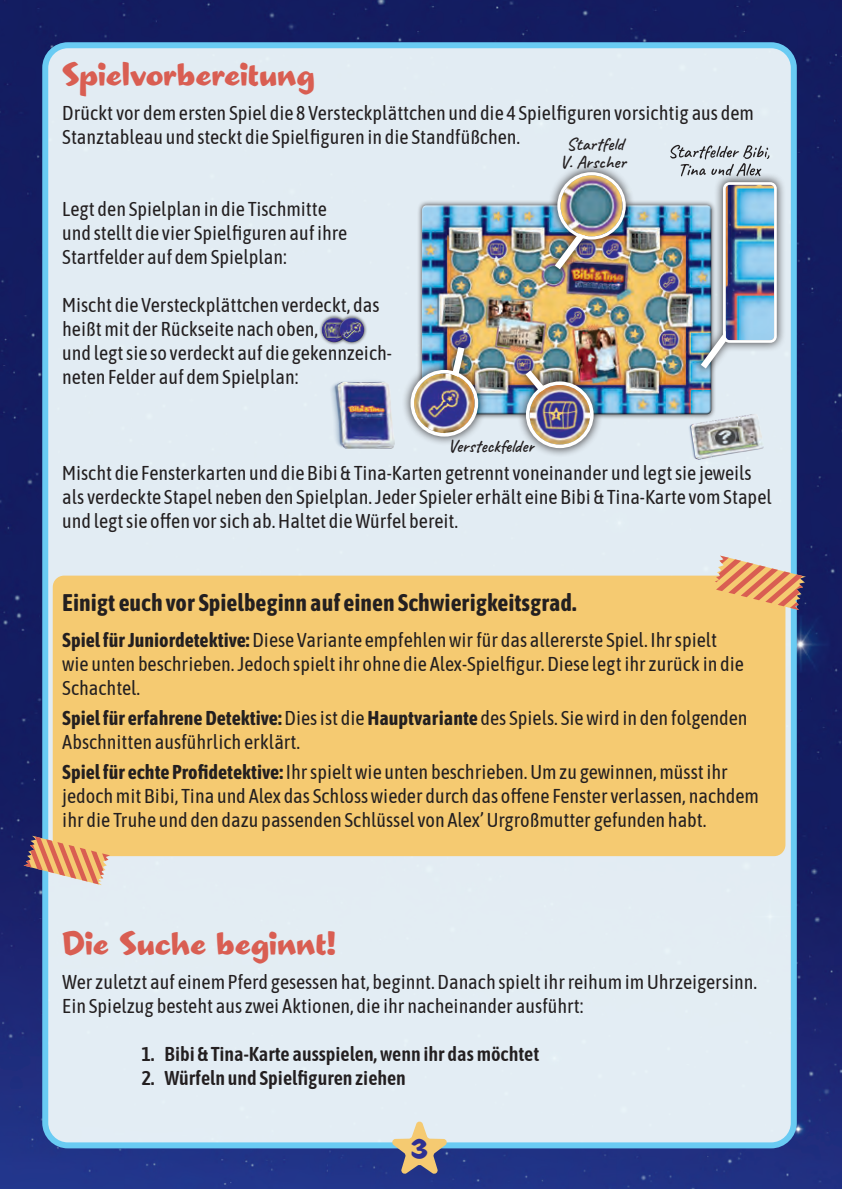
<style>
.page{position:relative;width:842px;height:1189px;background:#fff}
.page>*{position:absolute;margin:0;border:0;box-sizing:border-box;transform-origin:0 0}
.t1{font:34px "Las Vegas Castaway";color:#d95e52}
.t2{font:28px "Las Vegas Castaway";color:#2e3092}
.t3{font:700 24px "Asap Condensed";color:#231f20}
.t4{font:20px/24px "Asap Condensed";color:#231f20}
.t5{font:600 20px "Asap Condensed";color:#231f20}
.t6{font:600 18px/18px "Caveat";color:#231f20;text-align:center}
.s1{font-weight:700}
</style>
<div class="page">
<img style="left:0;top:0;width:842px;height:1189px">
<div style="left:45px;top:45px;width:749px;height:1100px;background:#e2ecf3;border-radius:23px"></div>
<div style="left:42px;top:42px;width:755px;height:1106px;border:6px solid #69cbf3;border-radius:23px"></div>
<div style="left:53px;top:575px;width:732px;height:281px;background:#f5ca71;border-radius:11px"></div>
<svg style="left:713px;top:555px;width:93px;height:55px"></svg>
<svg style="left:24px;top:836px;width:86px;height:49px"></svg>
<svg style="left:391px;top:1121px;width:57px;height:54px"></svg>
<div style="left:417px;top:200px;width:299px;height:219px;background:#231f20;opacity:.75"></div>
<div style="left:422px;top:206px;width:292px;height:211px;background:#231f20;opacity:.75"></div>
<div style="left:546px;top:163px;width:89px;height:115px;background:#231f20;opacity:.75"></div>
<img style="left:548px;top:223px;width:45px;height:53px">
<img style="left:560px;top:175px;width:62px;height:61px">
<div style="left:557px;top:172px;width:69px;height:67px;border:3px solid #fff;border-radius:50%"></div>
<div style="left:401px;top:338px;width:87px;height:108px;background:#231f20;opacity:.75"></div>
<svg style="left:444px;top:340px;width:25px;height:33px"></svg>
<img style="left:414px;top:373px;width:61px;height:60px">
<div style="left:410px;top:370px;width:68px;height:66px;border:4px solid #fff;border-radius:50%"></div>
<div style="left:692px;top:172px;width:94px;height:205px;background:#231f20;opacity:.75"></div>
<svg style="left:694px;top:317px;width:48px;height:58px"></svg>
<img style="left:727px;top:186px;width:46px;height:153px">
<div style="left:723px;top:182px;width:54px;height:161px;border:3px solid #fff;border-radius:5px"></div>
<div style="left:517px;top:362px;width:86px;height:96px;background:#231f20;opacity:.75"></div>
<svg style="left:519px;top:363px;width:36px;height:40px"></svg>
<img style="left:529px;top:385px;width:61px;height:59px">
<div style="left:526px;top:381px;width:67px;height:67px;border:4px solid #fff;border-radius:50%"></div>
<svg style="left:670px;top:145px;width:99px;height:31px"></svg>
<div style="left:318px;top:314px;width:32px;height:31px;background:#231f20;opacity:.75"></div>
<div style="left:320px;top:316px;width:27px;height:19px;background:#fff;opacity:.5"></div>
<div style="left:320px;top:321px;width:27px;height:23px;background:#231f20;opacity:.5"></div>
<div style="left:336px;top:314px;width:31px;height:31px;background:#231f20;opacity:.75"></div>
<div style="left:337px;top:316px;width:27px;height:19px;background:#fff;opacity:.5"></div>
<div style="left:337px;top:321px;width:27px;height:23px;background:#231f20;opacity:.5"></div>
<img style="left:688px;top:413px;width:76px;height:47px">
<img style="left:331px;top:381px;width:64px;height:67px">
<h1 class="t1" style="left:62px;top:53px;width:254px">Spielvorbereitung</h1>
<p class="t4" style="left:62px;top:100px;width:693px">Drückt vor dem ersten Spiel die 8 Versteckplättchen und die 4 Spielfiguren vorsichtig aus dem<br>Stanztableau und steckt die Spielfiguren in die Standfüßchen.</p>
<p class="t6" style="left:560px;top:135px;width:68px">Startfeld<br>V. Arscher</p>
<p class="t4" style="left:62px;top:196px;width:286px">Legt den Spielplan in die Tischmitte und stellt die vier Spielfiguren auf ihre<br>Startfelder auf dem Spielplan:</p>
<p class="t4" style="left:62px;top:292px;width:331px">Mischt die Versteckplättchen verdeckt, das heißt mit der Rückseite nach oben,<br>und legt sie so verdeckt auf die gekennzeich&shy;neten Felder auf dem Spielplan:</p>
<p class="t6" style="left:448px;top:437px;width:87px">Versteckfelder</p>
<p class="t4" style="left:62px;top:460px;width:711px">Mischt die Fensterkarten und die Bibi &amp; Tina-Karten getrennt voneinander und legt sie jeweils als verdeckte Stapel neben den Spielplan. Jeder Spieler erhält eine Bibi &amp; Tina-Karte vom Stapel und legt sie offen vor sich ab. Haltet die Würfel bereit.</p>
<p class="t3" style="left:62px;top:586px;width:516px">Einigt euch vor Spielbeginn auf einen Schwierigkeitsgrad.</p>
<p class="t4" style="left:62px;top:627px;width:683px"><span class="s1">Spiel für Juniordetektive:</span>Diese Variante empfehlen wir für das allererste Spiel. Ihr spielt wie unten beschrieben. Jedoch spielt ihr ohne die Alex-Spielfigur. Diese legt ihr zurück in die<br>Schachtel.</p>
<p class="t4" style="left:62px;top:705px;width:686px"><span class="s1">Spiel für erfahrene Detektive:</span> Dies ist die <span class="s1">Hauptvariante</span> des Spiels. Sie wird in den folgenden<br>Abschnitten ausführlich erklärt.</p>
<p class="t4" style="left:62px;top:759px;width:698px"><span class="s1">Spiel für echte Profidetektive:</span> Ihr spielt wie unten beschrieben. Um zu gewinnen, müsst ihr jedoch mit Bibi, Tina und Alex das Schloss wieder durch das offene Fenster verlassen, nachdem ihr die Truhe und den dazu passenden Schlüssel von Alex’ Urgroßmutter gefunden habt.</p>
<h1 class="t1" style="left:62px;top:922px;width:276px">Die Suche beginnt!</h1>
<p class="t4" style="left:62px;top:969px;width:696px">Wer zuletzt auf einem Pferd gesessen hat, beginnt. Danach spielt ihr reihum im Uhrzeigersinn.<br>Ein Spielzug besteht aus zwei Aktionen, die ihr nacheinander ausführt:</p>
<p class="t5" style="left:142px;top:1040px;width:399px">1. Bibi &amp; Tina-Karte ausspielen, wenn ihr das möchtet</p>
<p class="t5" style="left:142px;top:1064px;width:266px">2. Würfeln und Spielfiguren ziehen</p>
<h2 class="t2" style="left:411px;top:1131px;width:18px">3</h2>
</div>
